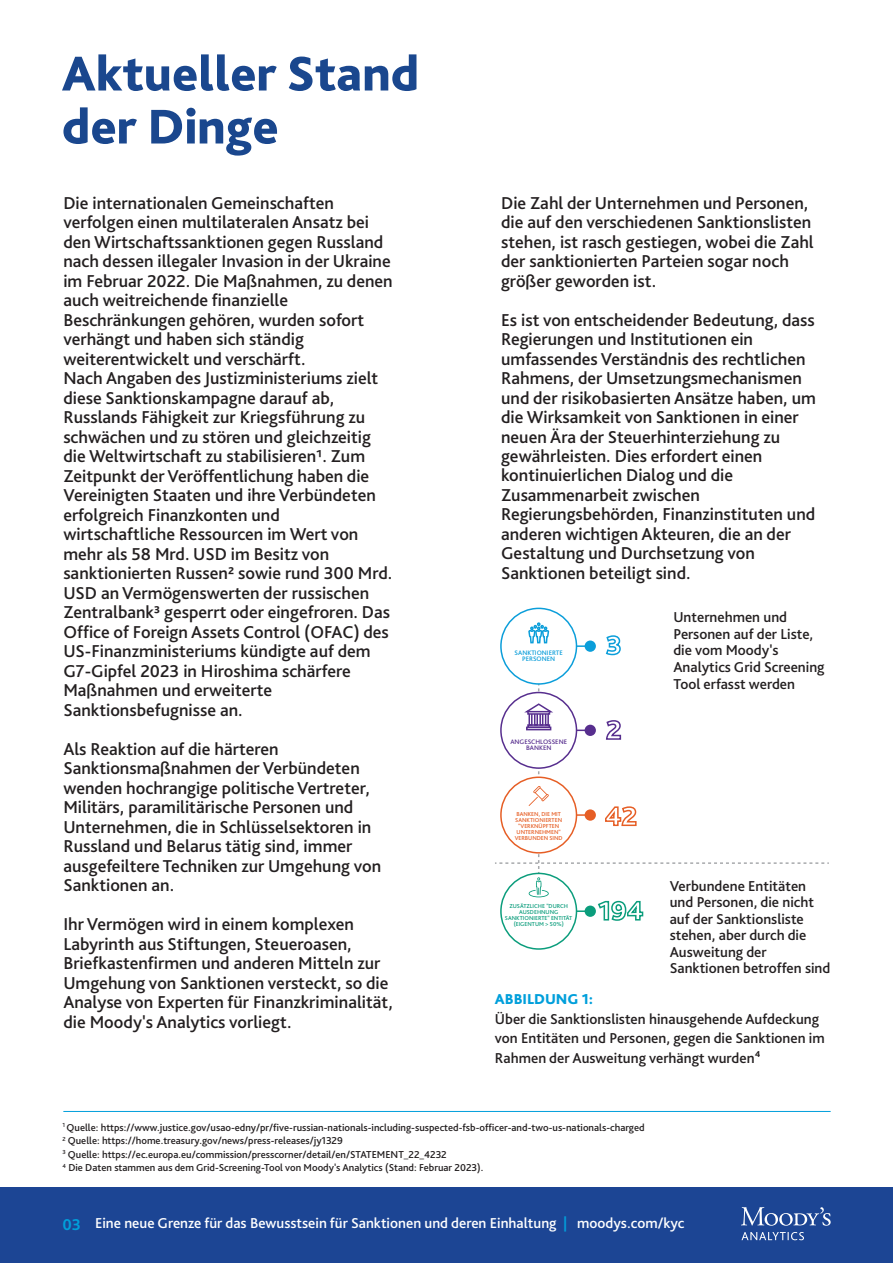
<style>
.page{position:relative;width:893px;height:1263px;background:#fff}
.page>*{position:absolute;margin:0;border:0;box-sizing:border-box;transform-origin:0 0}
.t1{font:800 51px/52.9px "Bliss Pro";color:#1a478e}
.t2{font:500 18px/19.5px "Bliss Pro";color:#231f20}
.t3{font:700 16.5px "Bliss Pro";color:#009fdb}
.t4{font:500 15px/16.5px "Bliss Pro";color:#231f20}
.t5{font:500 15px "Bliss Pro";color:#fff}
.t6{font:800 15px "Bliss Pro";color:#009fdb}
.t7{font:500 10.5px/13.5px "Bliss Pro";color:#231f20}
.t8{font:500 6.75px/6.8px "Bliss Pro";color:#0b9eda;text-align:center}
.t9{font:500 6.75px/6.8px "Bliss Pro";color:#572e8e;text-align:center}
.t10{font:500 6px/6px "Bliss Pro";color:#e65e25;text-align:center}
.t11{font:500 6px/6px "Bliss Pro";color:#0b9d7c;text-align:center}
.s1{font-weight:700;color:#039ad7}
</style>
<div class="page">
<div style="left:0;top:1188px;width:893px;height:75px;background:#1c4594"></div>
<svg style="left:741px;top:1232px;width:63px;height:8px"></svg>
<svg style="left:741px;top:1207px;width:90px;height:19px"></svg>
<hr style="left:63px;top:1111px;width:768px;height:1px;background:#009fdb">
<div style="left:500px;top:608px;width:77px;height:77px;border:2px solid #0b9eda;border-radius:50%"></div>
<svg style="left:527px;top:610px;width:23px;height:34px"></svg>
<svg style="left:576px;top:645px;width:9px;height:2px"></svg>
<div style="left:585px;top:640px;width:11px;height:12px;background:#0b9eda;border-radius:50%"></div>
<svg style="left:605px;top:635px;width:16px;height:21px"></svg>
<svg style="left:495px;top:684px;width:334px;height:237px"></svg>
<h1 class="t1" style="left:62px;top:46px;width:359px">Aktueller Stand der Dinge</h1>
<p class="t2" style="left:63px;top:192px;width:331px">Die internationalen Gemeinschaften verfolgen einen multilateralen Ansatz bei den Wirtschaftssanktionen gegen Russland nach dessen illegaler Invasion in der Ukraine im Februar 2022. Die Maßnahmen, zu denen auch weitreichende finanzielle Beschränkungen gehören, wurden sofort verhängt und haben sich ständig weiterentwickelt und verschärft.<br>Nach Angaben des Justizministeriums zielt diese Sanktionskampagne darauf ab, Russlands Fähigkeit zur Kriegsführung zu schwächen und zu stören und gleichzeitig die Weltwirtschaft zu stabilisieren1. Zum Zeitpunkt der Veröffentlichung haben die Vereinigten Staaten und ihre Verbündeten erfolgreich Finanzkonten und wirtschaftliche Ressourcen im Wert von mehr als 58 Mrd. USD im Besitz von sanktionierten Russen2 sowie rund 300 Mrd.<br>USD an Vermögenswerten der russischen Zentralbank3 gesperrt oder eingefroren. Das Office of Foreign Assets Control (OFAC) des US-Finanzministeriums kündigte auf dem G7-Gipfel 2023 in Hiroshima schärfere Maßnahmen und erweiterte Sanktionsbefugnisse an.</p>
<p class="t2" style="left:63px;top:738px;width:319px">Als Reaktion auf die härteren Sanktionsmaßnahmen der Verbündeten wenden hochrangige politische Vertreter, Militärs, paramilitärische Personen und Unternehmen, die in Schlüsselsektoren in Russland und Belarus tätig sind, immer ausgefeiltere Techniken zur Umgehung von Sanktionen an.</p>
<p class="t2" style="left:63px;top:914px;width:331px">Ihr Vermögen wird in einem komplexen Labyrinth aus Stiftungen, Steueroasen, Briefkastenfirmen und anderen Mitteln zur Umgehung von Sanktionen versteckt, so die Analyse von Experten für Finanzkriminalität, die Moody's Analytics vorliegt.</p>
<p class="t2" style="left:501px;top:192px;width:314px">Die Zahl der Unternehmen und Personen, die auf den verschiedenen Sanktionslisten stehen, ist rasch gestiegen, wobei die Zahl der sanktionierten Parteien sogar noch größer geworden ist.</p>
<p class="t2" style="left:501px;top:309px;width:316px">Es ist von entscheidender Bedeutung, dass Regierungen und Institutionen ein umfassendes Verständnis des rechtlichen Rahmens, der Umsetzungsmechanismen und der risikobasierten Ansätze haben, um die Wirksamkeit von Sanktionen in einer neuen Ära der Steuerhinterziehung zu gewährleisten. Dies erfordert einen kontinuierlichen Dialog und die Zusammenarbeit zwischen Regierungsbehörden, Finanzinstituten und anderen wichtigen Akteuren, die an der Gestaltung und Durchsetzung von Sanktionen beteiligt sind.</p>
<p class="t8" style="left:515px;top:649px;width:50px">SANKTIONIERTE<br>PERSONEN</p>
<p class="t9" style="left:510px;top:738px;width:58px">ANGESCHLOSSENE<br>BANKEN</p>
<p class="t10" style="left:515px;top:811px;width:49px">BANKEN, DIE MIT<br>SANKTIONIERTEN "VERKNÜPFTEN<br>UNTERNEHMEN"<br>VERBUNDEN SIND</p>
<p class="t11" style="left:505px;top:903px;width:69px">ZUSÄTZLICHE "DURCH<br>AUSDEHNUNG<br>SANKTIONIERTE" ENTITÄT (EIGENTUM &gt; 50%)</p>
<p class="t4" style="left:673px;top:609px;width:153px">Unternehmen und<br>Personen auf der Liste, die vom Moody's<br>Analytics Grid Screening<br>Tool erfasst werden</p>
<p class="t4" style="left:670px;top:877px;width:162px">Verbundene Entitäten und Personen, die nicht auf der Sanktionsliste stehen, aber durch die<br>Ausweitung der<br>Sanktionen betroffen sind</p>
<p class="t6" style="left:495px;top:990px;width:100px">ABBILDUNG 1:</p>
<p class="t4" style="left:495px;top:1008px;width:331px;line-height:19.5px">Über die Sanktionslisten hinausgehende Aufdeckung von Entitäten und Personen, gegen die Sanktionen im<br>Rahmen der Ausweitung verhängt wurden⁴</p>
<p class="t7" style="left:63px;top:1120px;width:584px"><sup>1</sup> Quelle: https://www.justice.gov/usao-edny/pr/five-russian-nationals-including-suspected-fsb-officer-and-two-us-nationals-charged <sup>2</sup> Quelle: https://home.treasury.gov/news/press-releases/jy1329<br><sup>3</sup> Quelle: https://ec.europa.eu/commission/presscorner/detail/en/STATEMENT_22_4232<br><sup>4</sup> Die Daten stammen aus dem Grid-Screening-Tool von Moody's Analytics (Stand: Februar 2023).</p>
<p class="t3" style="left:63px;top:1214px;width:20px">03</p>
<p class="t5" style="left:95px;top:1214px;width:591px">Eine neue Grenze für das Bewusstsein für Sanktionen und deren Einhaltung <span class="s1">|</span> moodys.com/kyc</p>
</div>
